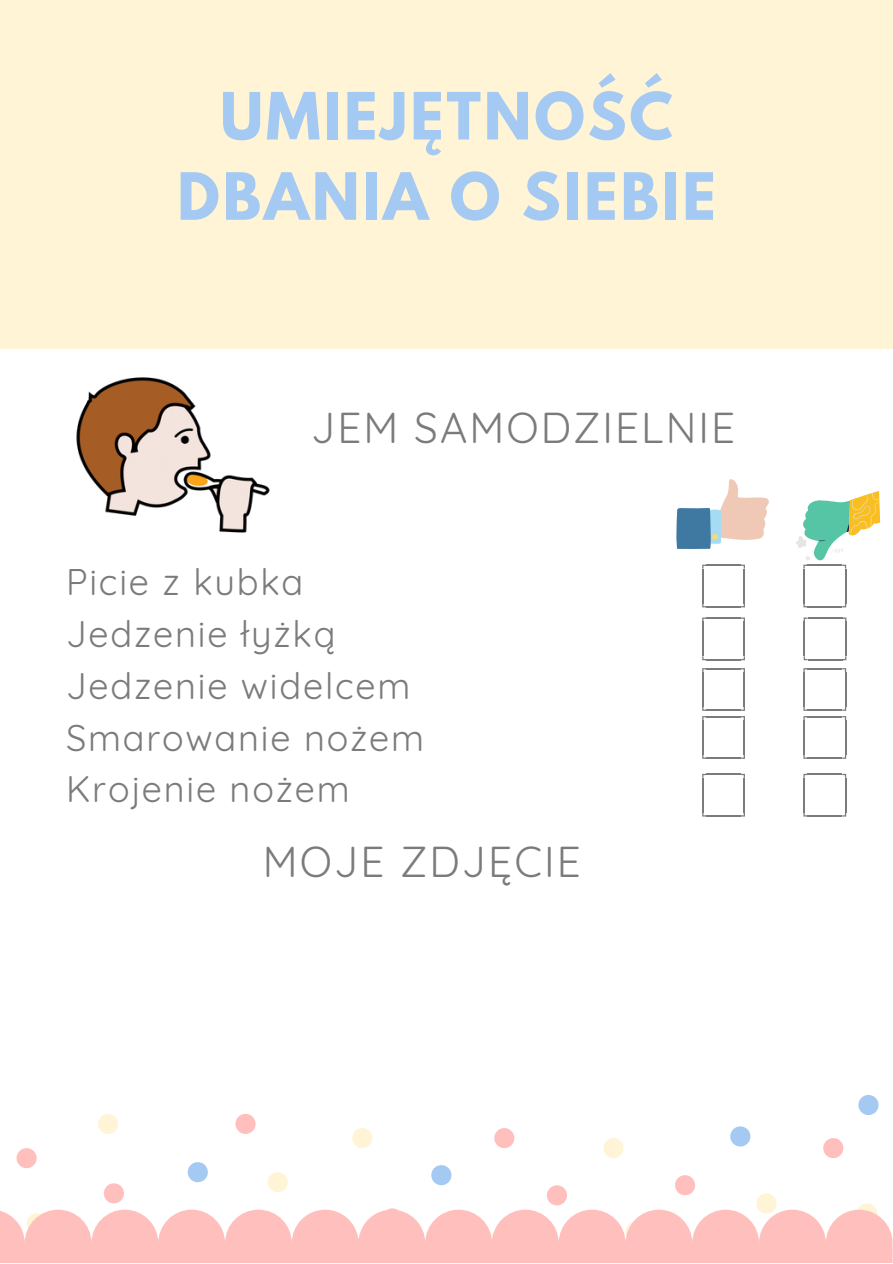
<style>
.page{position:relative;width:893px;height:1264px;background:#fff}
.page>*{position:absolute;margin:0;border:0;box-sizing:border-box;transform-origin:0 0}
.t1{font:700 57.6px/80.2px "League Spartan";letter-spacing:.05em;color:#a4c9f2;text-align:center}
.t2{font:42.15px "Quicksand";letter-spacing:.05em;color:#7b7b7b}
.t3{font:36.15px/51.8px "Quicksand";letter-spacing:.05em;color:#7b7b7b}
</style>
<div class="page">
<svg style="left:352px;top:1128px;width:20px;height:20px"></svg>
<svg style="left:267px;top:1172px;width:21px;height:20px"></svg>
<svg style="left:98px;top:1114px;width:20px;height:19px"></svg>
<svg style="left:603px;top:1138px;width:20px;height:20px"></svg>
<svg style="left:756px;top:1193px;width:20px;height:16px"></svg>
<svg style="left:858px;top:1203px;width:18px;height:6px"></svg>
<svg style="left:188px;top:1162px;width:20px;height:20px"></svg>
<svg style="left:730px;top:1126px;width:20px;height:20px"></svg>
<svg style="left:858px;top:1095px;width:20px;height:19px"></svg>
<svg style="left:431px;top:1165px;width:20px;height:20px"></svg>
<svg style="left:547px;top:1185px;width:20px;height:20px"></svg>
<svg style="left:494px;top:1128px;width:20px;height:20px"></svg>
<svg style="left:823px;top:1138px;width:20px;height:20px"></svg>
<svg style="left:235px;top:1114px;width:20px;height:19px"></svg>
<svg style="left:675px;top:1175px;width:20px;height:20px"></svg>
<svg style="left:104px;top:1183px;width:20px;height:20px"></svg>
<svg style="left:17px;top:1148px;width:20px;height:20px"></svg>
<div style="left:0;top:0;width:892px;height:349px;background:#fff4d6"></div>
<div style="left:0;top:1209px;width:892px;height:53px;background:#ffc0bd"></div>
<img style="left:76px;top:377px;width:194px;height:156px">
<svg style="left:676px;top:479px;width:93px;height:70px"></svg>
<hr style="left:743px;top:568px;width:1px;height:35px;background:#7b7b7b">
<hr style="left:702px;top:568px;width:1px;height:35px;background:#7b7b7b">
<hr style="left:706px;top:564px;width:35px;height:2px;background:#7b7b7b">
<hr style="left:706px;top:606px;width:35px;height:1px;background:#7b7b7b">
<svg style="left:702px;top:564px;width:4px;height:4px"></svg>
<hr style="left:845px;top:621px;width:1px;height:35px;background:#7b7b7b">
<hr style="left:803px;top:621px;width:1px;height:35px;background:#7b7b7b">
<hr style="left:807px;top:617px;width:35px;height:1px;background:#7b7b7b">
<hr style="left:807px;top:659px;width:35px;height:1px;background:#7b7b7b">
<svg style="left:803px;top:617px;width:4px;height:4px"></svg>
<hr style="left:844px;top:672px;width:2px;height:35px;background:#7b7b7b">
<hr style="left:803px;top:672px;width:1px;height:35px;background:#7b7b7b">
<hr style="left:807px;top:668px;width:35px;height:1px;background:#7b7b7b">
<hr style="left:807px;top:709px;width:35px;height:2px;background:#7b7b7b">
<svg style="left:842px;top:668px;width:4px;height:4px"></svg>
<svg style="left:803px;top:668px;width:4px;height:4px"></svg>
<hr style="left:844px;top:720px;width:2px;height:35px;background:#7b7b7b">
<hr style="left:803px;top:720px;width:1px;height:35px;background:#7b7b7b">
<hr style="left:807px;top:716px;width:35px;height:1px;background:#7b7b7b">
<hr style="left:807px;top:757px;width:35px;height:1px;background:#7b7b7b">
<svg style="left:842px;top:707px;width:4px;height:13px"></svg>
<svg style="left:803px;top:707px;width:4px;height:13px"></svg>
<hr style="left:743px;top:621px;width:1px;height:35px;background:#7b7b7b">
<hr style="left:702px;top:621px;width:1px;height:35px;background:#7b7b7b">
<hr style="left:706px;top:617px;width:35px;height:1px;background:#7b7b7b">
<hr style="left:706px;top:659px;width:35px;height:1px;background:#7b7b7b">
<svg style="left:702px;top:617px;width:4px;height:4px"></svg>
<hr style="left:743px;top:672px;width:1px;height:35px;background:#7b7b7b">
<hr style="left:702px;top:672px;width:1px;height:35px;background:#7b7b7b">
<hr style="left:706px;top:668px;width:35px;height:1px;background:#7b7b7b">
<hr style="left:706px;top:709px;width:35px;height:2px;background:#7b7b7b">
<svg style="left:702px;top:668px;width:4px;height:4px"></svg>
<hr style="left:743px;top:720px;width:1px;height:35px;background:#7b7b7b">
<hr style="left:702px;top:720px;width:1px;height:35px;background:#7b7b7b">
<hr style="left:706px;top:716px;width:35px;height:1px;background:#7b7b7b">
<hr style="left:706px;top:757px;width:35px;height:1px;background:#7b7b7b">
<svg style="left:741px;top:707px;width:3px;height:13px"></svg>
<svg style="left:702px;top:707px;width:4px;height:13px"></svg>
<hr style="left:844px;top:777px;width:2px;height:35px;background:#7b7b7b">
<hr style="left:803px;top:777px;width:1px;height:35px;background:#7b7b7b">
<hr style="left:807px;top:773px;width:35px;height:2px;background:#7b7b7b">
<hr style="left:807px;top:815px;width:35px;height:1px;background:#7b7b7b">
<svg style="left:842px;top:773px;width:4px;height:4px"></svg>
<svg style="left:803px;top:773px;width:4px;height:4px"></svg>
<hr style="left:743px;top:777px;width:1px;height:35px;background:#7b7b7b">
<hr style="left:702px;top:777px;width:1px;height:35px;background:#7b7b7b">
<hr style="left:706px;top:773px;width:35px;height:2px;background:#7b7b7b">
<hr style="left:706px;top:815px;width:35px;height:1px;background:#7b7b7b">
<svg style="left:702px;top:773px;width:4px;height:4px"></svg>
<hr style="left:844px;top:568px;width:2px;height:35px;background:#7b7b7b">
<hr style="left:803px;top:568px;width:1px;height:35px;background:#7b7b7b">
<hr style="left:807px;top:606px;width:35px;height:1px;background:#7b7b7b">
<svg style="left:796px;top:491px;width:84px;height:77px"></svg>
<h1 class="t1" style="left:177px;top:83px;width:540px">UMIEJĘTNOŚĆ<br>DBANIA O SIEBIE</h1>
<p class="t2" style="left:311px;top:401px;width:425px">JEM SAMODZIELNIE</p>
<p class="t3" style="left:66px;top:556px;width:359px">Picie z kubka<br>Jedzenie łyżką<br>Jedzenie widelcem<br>Smarowanie nożem<br>Krojenie nożem</p>
<p class="t2" style="left:263px;top:835px;width:319px">MOJE ZDJĘCIE</p>
</div>
